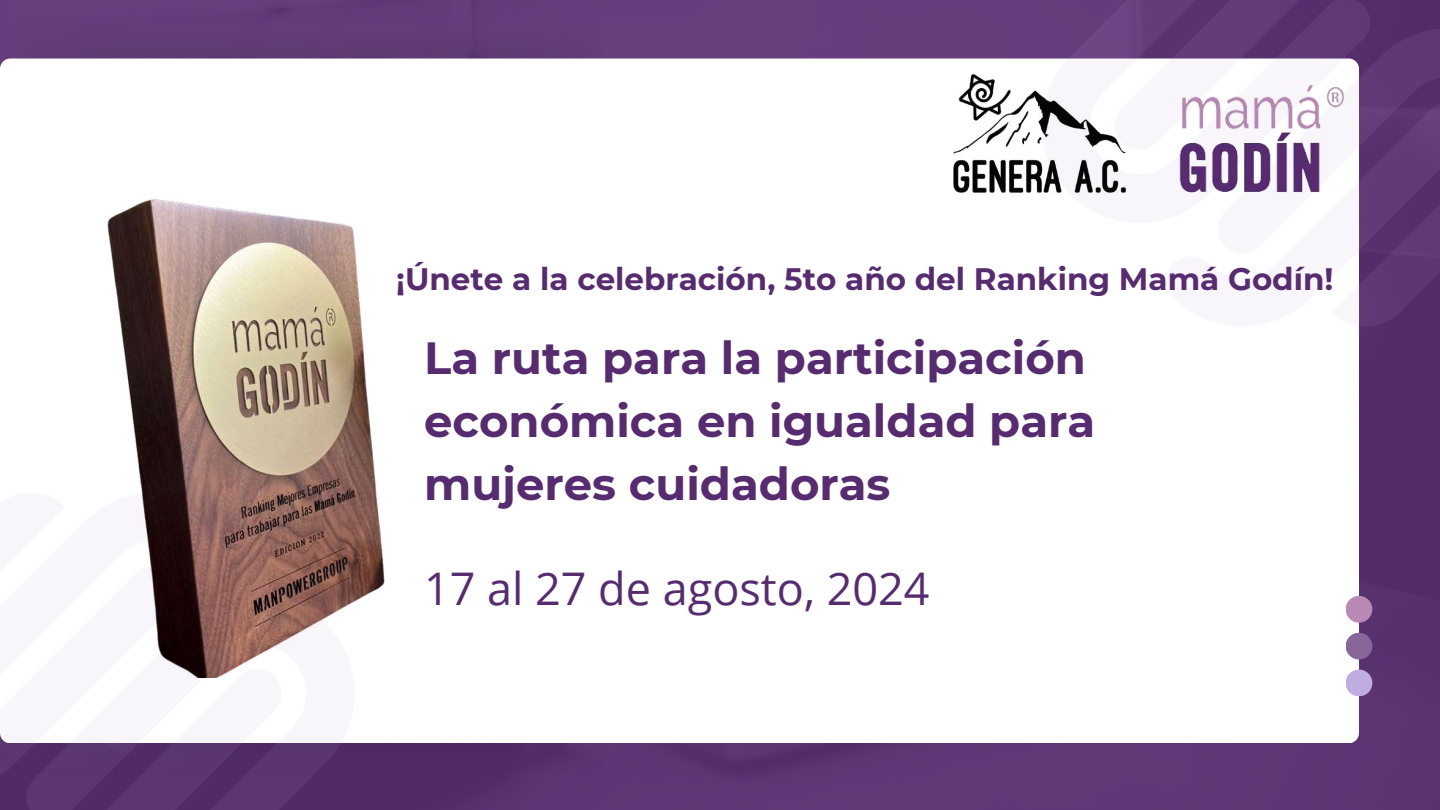
<style>
.page{position:relative;width:1440px;height:810px;background:#fff}
.page>*{position:absolute;margin:0;border:0;box-sizing:border-box;transform-origin:0 0}
.t1{font:700 45px/63px "Montserrat";color:#572b70}
.t2{font:45px "Open Sans";color:#572b70}
.t3{font:700 31px "Montserrat";color:#572b70}
</style>
<div class="page">
<img style="left:1px;top:0;width:1439px;height:810px">
<img style="left:355px;top:743px;width:255px;height:32px">
<div style="left:0;top:12px;width:610px;height:54px;background:#633c79"></div>
<div style="left:0;top:59px;width:1359px;height:684px;background:#fff;border-radius:10px"></div>
<svg style="left:0;top:677px;width:355px;height:133px"></svg>
<svg style="left:1042px;top:0;width:398px;height:327px"></svg>
<div style="left:1346px;top:670px;width:26px;height:26px;background:#bface0;border-radius:50%"></div>
<div style="left:1346px;top:633px;width:26px;height:26px;background:#88669a;border-radius:50%"></div>
<div style="left:1346px;top:596px;width:26px;height:27px;background:#ba88b4;border-radius:50%"></div>
<img style="left:1170px;top:81px;width:176px;height:116px">
<img style="left:954px;top:74px;width:171px;height:124px">
<img style="left:107px;top:199px;width:278px;height:478px">
<p class="t3" style="left:396px;top:260px;width:939px">¡Únete a la celebración, 5to año del Ranking Mamá Godín!</p>
<p class="t1" style="left:424px;top:326px;width:673px">La ruta para la participación económica en igualdad para mujeres cuidadoras</p>
<p class="t2" style="left:424px;top:557px;width:507px">17 al 27 de agosto, 2024</p>
</div>
